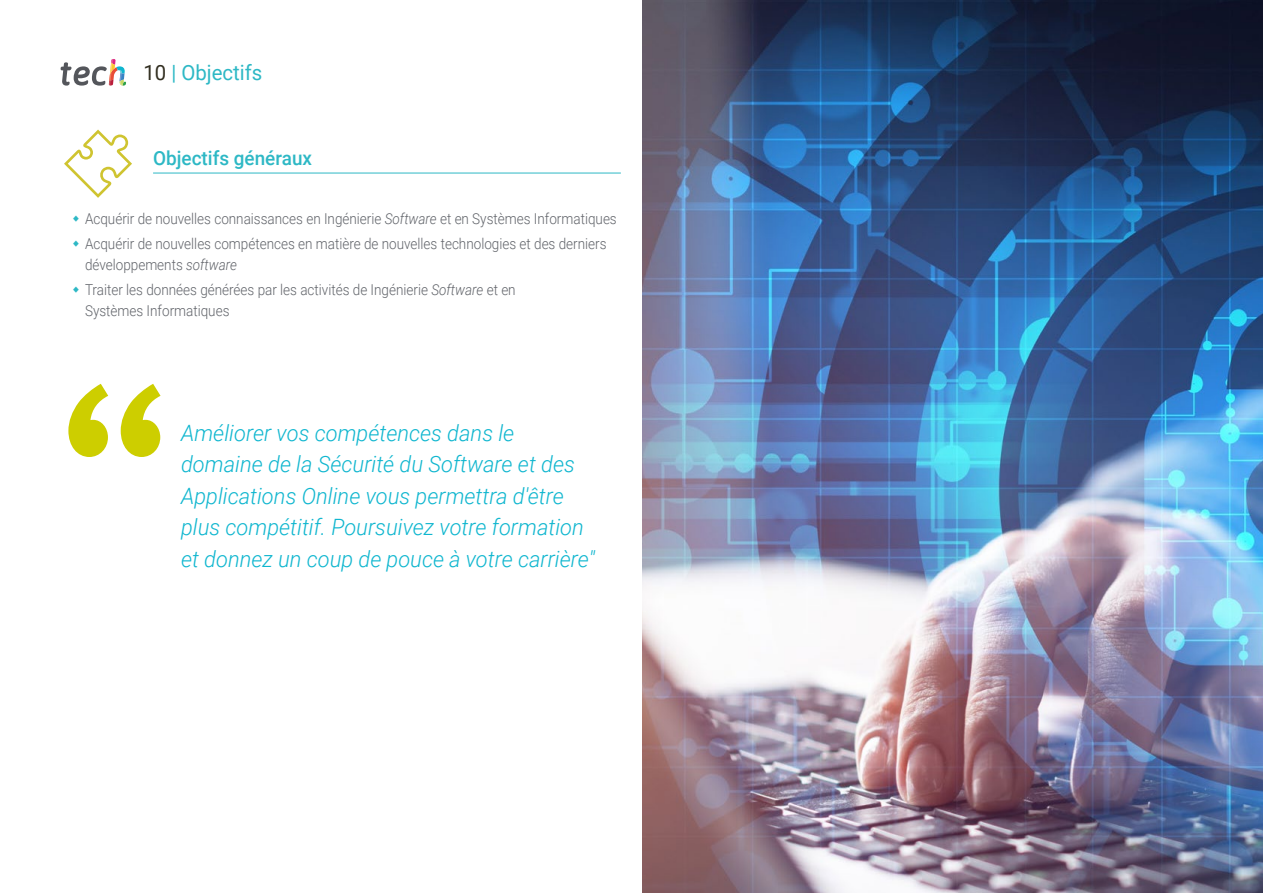
<style>
.page{position:relative;width:1263px;height:893px;background:#fff}
.page>*{position:absolute;margin:0;border:0;box-sizing:border-box;transform-origin:0 0}
.t1{font:italic 300 22.5px/31.5px "Roboto";color:#0fb6cf}
.t2{font:21px "Roboto";color:#2db8c5}
.t3{font:500 19.5px "Roboto";color:#2db8c5}
.t4{font:300 15px/25.2px "Roboto";color:#61646a;scale:.9 1}
.s1{color:#312e20}
.s2{font-style:italic}
</style>
<div class="page">
<svg style="left:64px;top:130px;width:68px;height:68px"></svg>
<img style="left:642px;top:0;width:621px;height:893px">
<svg style="left:61px;top:59px;width:65px;height:27px"></svg>
<svg style="left:68px;top:384px;width:93px;height:73px"></svg>
<hr style="left:153px;top:173px;width:468px;height:1px;background:#2db8c5">
<h2 class="t2" style="left:144px;top:57px;width:120px"><span class="s1">10</span> | Objectifs</h2>
<h3 class="t3" style="left:153px;top:144px;width:160px">Objectifs généraux</h3>
<p class="t4" style="left:85px;top:205px;width:592px">Acquérir de nouvelles connaissances en Ingénierie <span class="s2">Software</span> et en Systèmes Informatiques<br>Acquérir de nouvelles compétences en matière de nouvelles technologies et des derniers</p>
<p class="t4" style="left:85px;top:251px;width:480px">développements <span class="s2">software<br></span>Traiter les données générées par les activités de Ingénierie <span class="s2">Software</span> et en</p>
<p class="t4" style="left:85px;top:298px;width:162px">Systèmes Informatiques</p>
<h1 class="t1" style="left:181px;top:416px;width:415px">Améliorer vos compétences dans le domaine de la Sécurité du Software et des Applications Online vous permettra d'être plus compétitif. Poursuivez votre formation et donnez un coup de pouce à votre carrière"</h1>
</div>
